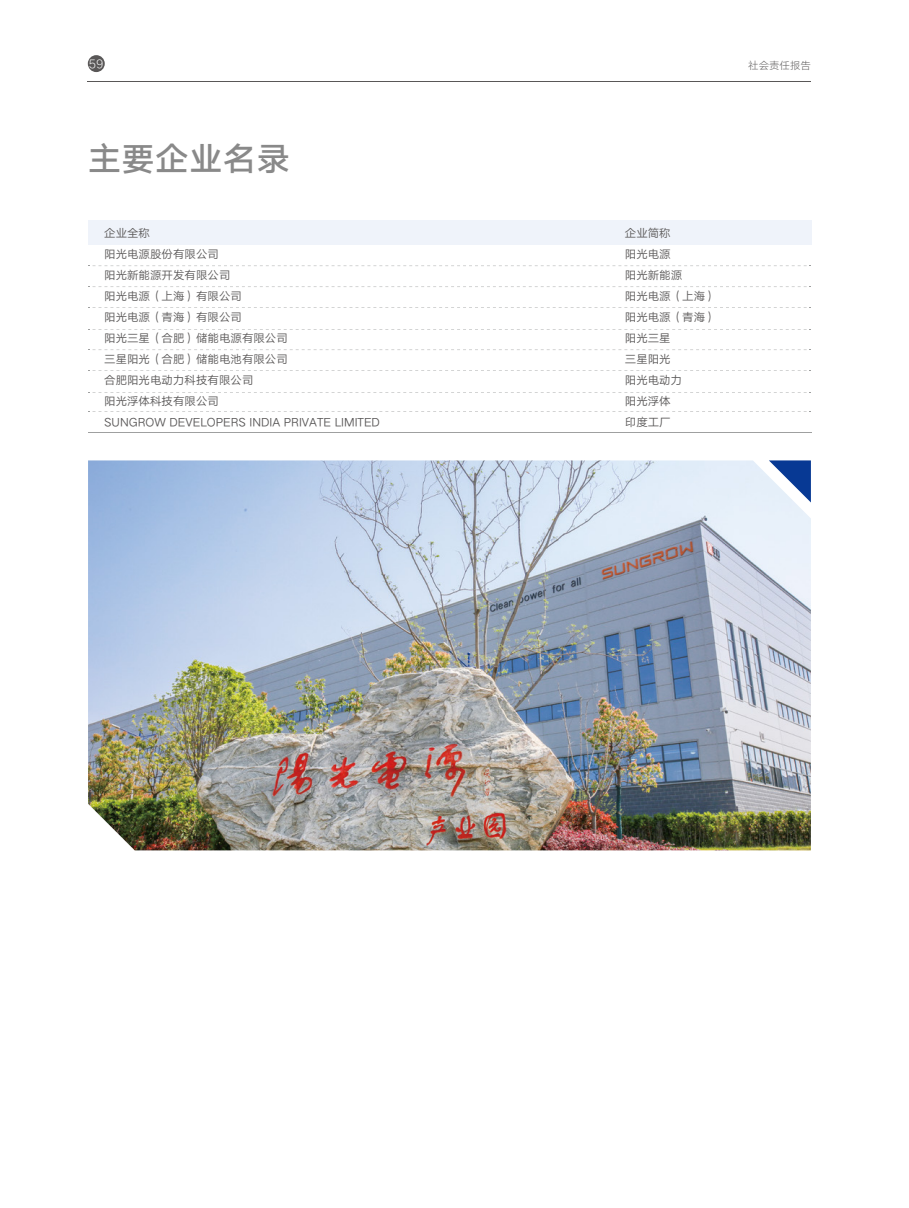
<style>
.page{position:relative;width:909px;height:1208px;background:#fff}
.page>*{position:absolute;margin:0;border:0;box-sizing:border-box;transform-origin:0 0}
.t1{font:33px "HY Qi Hei FES";letter-spacing:.025em;color:#898989}
.t2{font:12.45px "HY Qi Hei DZS";color:#fff}
.t3{font:11.55px/21px "HY Qi Hei EZS";color:#595757}
.t4{font:10.5px "HY Qi Hei DZS";color:#595757}
</style>
<div class="page">
<hr style="left:88px;top:81px;width:723px;height:1px;background:#595757">
<div style="left:88px;top:55px;width:17px;height:17px;background:#595757;border-radius:50%"></div>
<div style="left:88px;top:220px;width:723px;height:24px;background:#eff3fa"></div>
<hr style="left:88px;top:432px;width:723px;height:1px;background:#9fa0a0">
<svg style="left:88px;top:286px;width:723px;height:1px"></svg>
<svg style="left:88px;top:307px;width:723px;height:1px"></svg>
<svg style="left:88px;top:329px;width:723px;height:1px"></svg>
<svg style="left:88px;top:370px;width:723px;height:1px"></svg>
<svg style="left:88px;top:392px;width:723px;height:1px"></svg>
<svg style="left:88px;top:411px;width:723px;height:1px"></svg>
<svg style="left:88px;top:349px;width:723px;height:1px"></svg>
<img style="left:88px;top:460px;width:723px;height:390px">
<svg style="left:769px;top:460px;width:42px;height:42px"></svg>
<p class="t2" style="left:89px;top:57px;width:16px">6:</p>
<p class="t4" style="left:748px;top:60px;width:64px">蛼＝㠩麇悞鶯</p>
<h1 class="t1" style="left:88px;top:140px;width:203px">踽㒄麟趵謖嫚</h1>
<p class="t3" style="left:104px;top:223px;width:277px">麟趵瑪蠙<br>䅃賂翄瑧鐭麋桹䅡駡誒<br>䅃賂昦镾瑧婩僨桹䅡駡誒<br>䅃賂翄瑧䯒醢犦䯓桹䅡駡誒<br>䅃賂翄瑧䯒䉣犦䯓桹䅡駡誒<br>䅃賂醑曐䯒諦鐴䯓鉸镾翄瑧桹䅡駡誒<br>醑曐䅃賂䯒諦鐴䯓鉸镾翄焏桹䅡駡誒<br>諦鐴䅃賂翄誤撾蟨恖桹䅡駡誒<br>䅃賂犛鉢蟨恖桹䅡駡誒<br>TVOHSPX!EFWFMPQFST!JOEJB!QSJWBUF!MJNJUFE</p>
<p class="t3" style="left:625px;top:223px;width:93px">麟趵誖蠙<br>䅃賂翄瑧<br>䅃賂昦镾瑧<br>䅃賂翄瑧䯒醢犦䯓䅃賂翄瑧䯒䉣犦䯓䅃賂醑曐<br>醑曐䅃賂<br>䅃賂翄誤撾<br>䅃賂犛鉢<br>棧姪墡陣</p>
</div>
